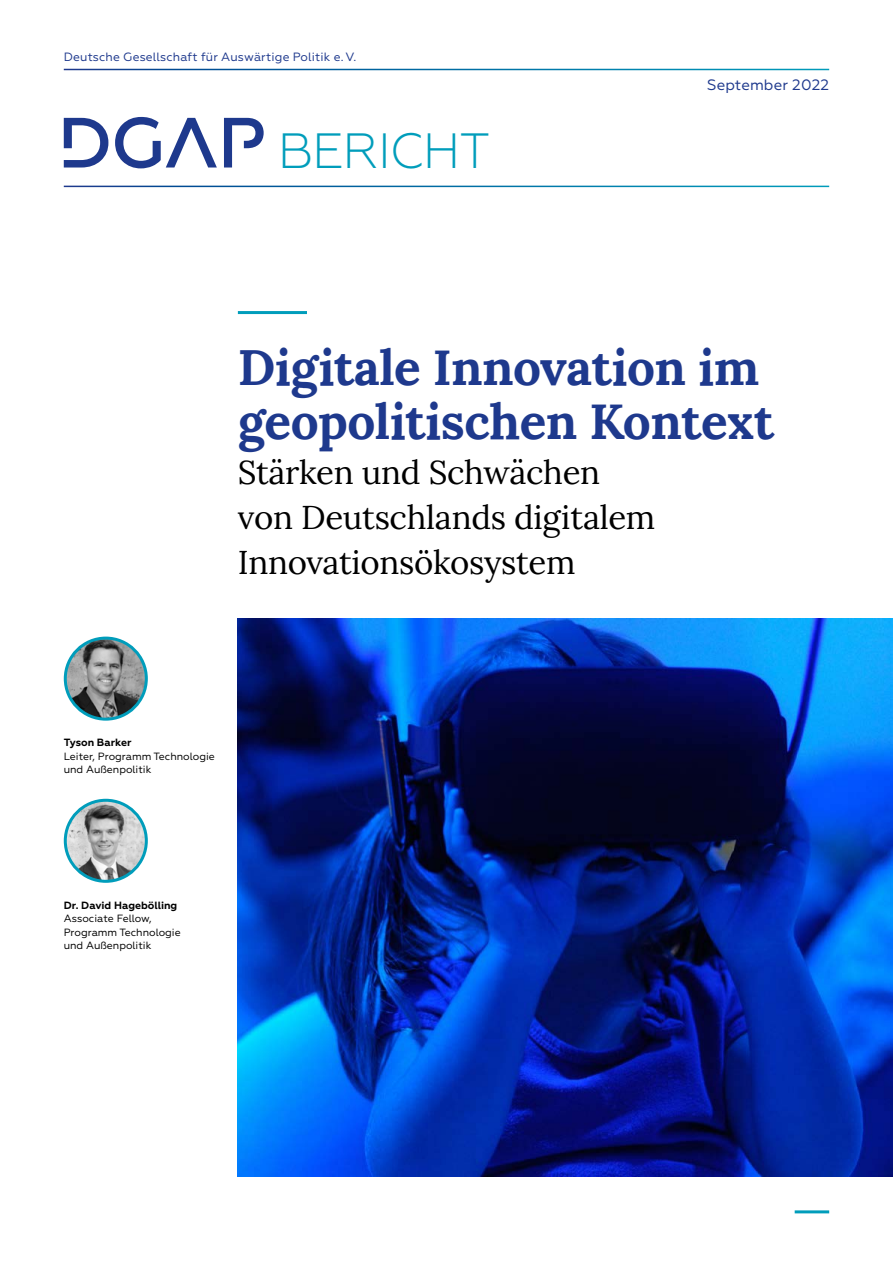
<style>
.page{position:relative;width:893px;height:1263px;background:#fff}
.page>*{position:absolute;margin:0;border:0;box-sizing:border-box;transform-origin:0 0}
.t1{font:700 49.5px/54px "Lora";letter-spacing:-.01em;color:#1e398d}
.t2{font:300 49.5px "Geometria";letter-spacing:-.025em;color:#009dbb}
.t3{font:33px/45px "Lora";letter-spacing:-.01em;color:#000}
.t4{font:15px "Geometria";letter-spacing:.01em;color:#1e398d}
.t5{font:12px "Geometria";letter-spacing:.01em;color:#1e398d}
.t6{font:10.5px/13.5px "Geometria";color:#000}
.t7{font:700 10.5px "Geometria";color:#000}
</style>
<div class="page">
<svg style="left:64px;top:117px;width:200px;height:51px"></svg>
<hr style="left:795px;top:1210px;width:34px;height:3px;background:#009dbb">
<hr style="left:238px;top:311px;width:156px;height:3px;background:#009dbb">
<img style="left:238px;top:619px;width:655px;height:558px">
<img style="left:65px;top:638px;width:81px;height:81px;border-radius:41px">
<div style="left:64px;top:637px;width:84px;height:84px;border:3px solid #009dbb;border-radius:50%"></div>
<img style="left:65px;top:800px;width:81px;height:81px;border-radius:41px">
<div style="left:64px;top:799px;width:84px;height:84px;border:3px solid #009dbb;border-radius:50%"></div>
<div style="left:307px;top:280px;width:522px;height:51px;background:#fff"></div>
<p class="t5" style="left:64px;top:49px;width:294px">Deutsche Gesellschaft für Auswärtige Politik e.V.</p>
<h1 class="t2" style="left:278px;top:122px;width:214px">BERICHT</h1>
<h3 class="t4" style="left:707px;top:76px;width:124px">September 2022</h3>
<h1 class="t1" style="left:238px;top:335px;width:538px">Digitale Innovation im geopolitischen Kontext</h1>
<h2 class="t3" style="left:238px;top:447px;width:419px">Stärken und Schwächen von Deutschlands digitalem<br>Innovationsökosystem</h2>
<p class="t7" style="left:64px;top:736px;width:69px">Tyson Barker</p>
<p class="t6" style="left:64px;top:749px;width:153px">Leiter, Programm Technologie und Außenpolitik</p>
<p class="t7" style="left:64px;top:899px;width:115px">Dr. David Hagebölling</p>
<p class="t6" style="left:64px;top:912px;width:118px">Associate Fellow,<br>Programm Technologie und Außenpolitik</p>
</div>
